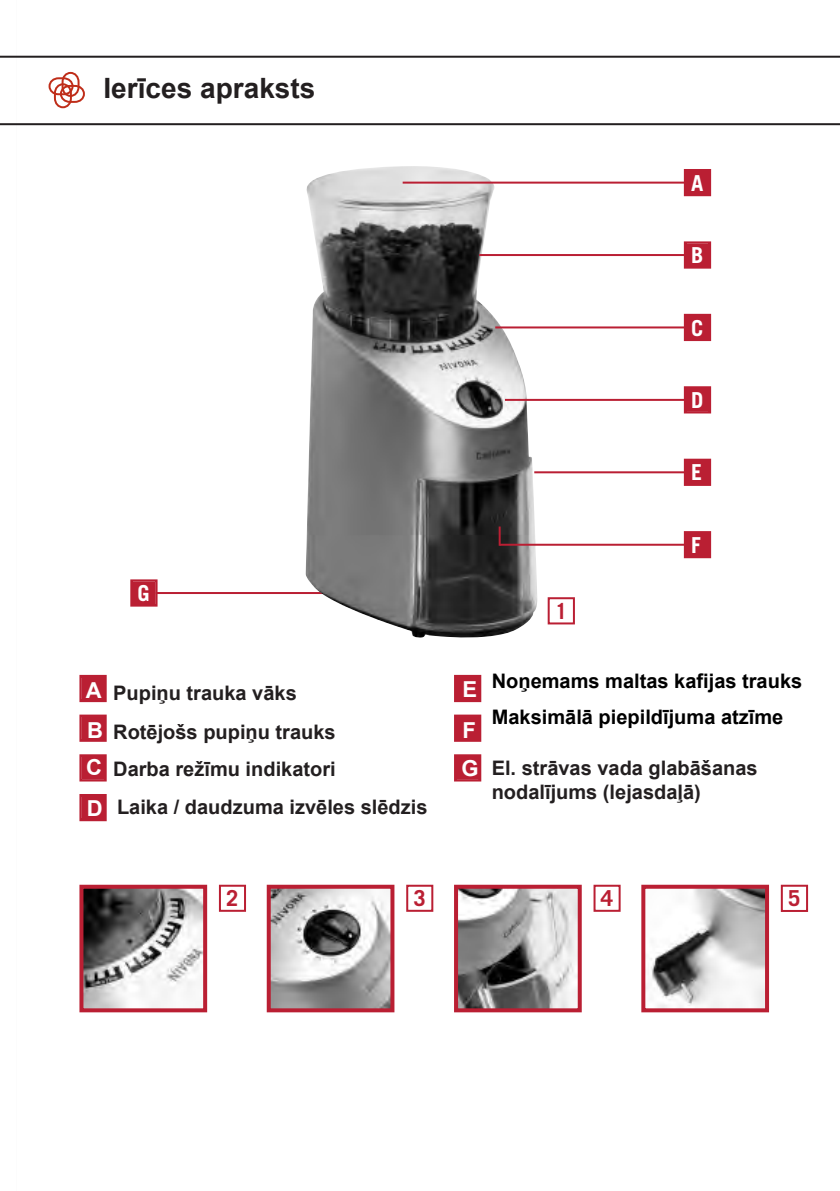
<style>
.page{position:relative;width:840px;height:1191px;background:#fff}
.page>*{position:absolute;margin:0;border:0;box-sizing:border-box;transform-origin:0 0}
.t1{font:700 28px "Arial";color:#231f20}
.t2{font:700 22px "Trade Gothic";color:#fff}
.t3{font:700 22px/39.8px "Arial";color:#fff}
.t4{font:700 22px "Trade Gothic";color:#ba1f33}
.t5{font:700 20px/37.8px "Arial";color:#231f20}
.t6{font:700 20px/36px "Arial";color:#000}
.s1{font-size:22px;color:#fff}
</style>
<div class="page">
<hr style="left:0;top:123px;width:839px;height:2px;background:#231f20">
<hr style="left:0;top:56px;width:839px;height:2px;background:#231f20">
<hr style="left:156px;top:592px;width:183px;height:2px;background:#ba1f33">
<img style="left:305px;top:166px;width:232px;height:472px">
<svg style="left:48px;top:72px;width:37px;height:37px"></svg>
<div style="left:82px;top:677px;width:22px;height:22px;background:#ba1f33"></div>
<div style="left:79px;top:675px;width:28px;height:27px;border:2px solid #ba1f33"></div>
<div style="left:82px;top:717px;width:22px;height:22px;background:#ba1f33"></div>
<div style="left:79px;top:714px;width:28px;height:28px;border:2px solid #ba1f33"></div>
<div style="left:82px;top:756px;width:22px;height:23px;background:#ba1f33"></div>
<div style="left:79px;top:754px;width:28px;height:27px;border:2px solid #ba1f33"></div>
<div style="left:456px;top:677px;width:22px;height:22px;background:#ba1f33"></div>
<div style="left:454px;top:675px;width:27px;height:27px;border:2px solid #ba1f33"></div>
<div style="left:456px;top:717px;width:22px;height:22px;background:#ba1f33"></div>
<div style="left:454px;top:714px;width:27px;height:28px;border:2px solid #ba1f33"></div>
<div style="left:456px;top:756px;width:22px;height:23px;background:#ba1f33"></div>
<div style="left:454px;top:754px;width:27px;height:27px;border:2px solid #ba1f33"></div>
<div style="left:82px;top:796px;width:22px;height:23px;background:#ba1f33"></div>
<div style="left:79px;top:794px;width:28px;height:27px;border:2px solid #ba1f33"></div>
<div style="left:133px;top:582px;width:22px;height:22px;background:#ba1f33"></div>
<div style="left:130px;top:579px;width:27px;height:27px;border:2px solid #ba1f33"></div>
<div style="left:685px;top:171px;width:23px;height:23px;background:#ba1f33"></div>
<div style="left:683px;top:169px;width:27px;height:27px;border:2px solid #ba1f33"></div>
<hr style="left:402px;top:182px;width:282px;height:2px;background:#ba1f33">
<div style="left:685px;top:244px;width:23px;height:22px;background:#ba1f33"></div>
<div style="left:683px;top:241px;width:27px;height:28px;border:2px solid #ba1f33"></div>
<hr style="left:479px;top:254px;width:205px;height:2px;background:#ba1f33">
<div style="left:685px;top:316px;width:23px;height:23px;background:#ba1f33"></div>
<div style="left:683px;top:314px;width:27px;height:27px;border:2px solid #ba1f33"></div>
<hr style="left:495px;top:326px;width:189px;height:2px;background:#ba1f33">
<div style="left:685px;top:389px;width:23px;height:22px;background:#ba1f33"></div>
<div style="left:683px;top:386px;width:27px;height:27px;border:2px solid #ba1f33"></div>
<hr style="left:504px;top:399px;width:180px;height:2px;background:#ba1f33">
<div style="left:685px;top:461px;width:23px;height:22px;background:#ba1f33"></div>
<div style="left:683px;top:459px;width:27px;height:27px;border:2px solid #ba1f33"></div>
<hr style="left:534px;top:471px;width:150px;height:2px;background:#ba1f33">
<div style="left:685px;top:533px;width:23px;height:23px;background:#ba1f33"></div>
<div style="left:683px;top:531px;width:27px;height:27px;border:2px solid #ba1f33"></div>
<hr style="left:499px;top:544px;width:185px;height:2px;background:#ba1f33">
<img style="left:84px;top:889px;width:118px;height:118px">
<div style="left:79px;top:884px;width:128px;height:128px;border:4px solid #ba1f33"></div>
<div style="left:219px;top:884px;width:27px;height:27px;border:2px solid #ba1f33"></div>
<img style="left:271px;top:889px;width:118px;height:118px">
<div style="left:266px;top:884px;width:128px;height:128px;border:4px solid #ba1f33"></div>
<div style="left:406px;top:884px;width:27px;height:27px;border:2px solid #ba1f33"></div>
<img style="left:459px;top:889px;width:117px;height:118px">
<div style="left:454px;top:884px;width:127px;height:128px;border:4px solid #ba1f33"></div>
<div style="left:593px;top:884px;width:27px;height:27px;border:2px solid #ba1f33"></div>
<img style="left:646px;top:889px;width:117px;height:118px">
<div style="left:641px;top:884px;width:127px;height:128px;border:4px solid #ba1f33"></div>
<div style="left:780px;top:884px;width:27px;height:28px;border:2px solid #ba1f33"></div>
<div style="left:547px;top:597px;width:27px;height:27px;border:2px solid #ba1f33"></div>
<hr style="left:498px;top:526px;width:2px;height:20px;background:#ba1f33">
<h1 class="t1" style="left:103px;top:70px;width:213px">Ierīces apraksts</h1>
<p class="t2" style="left:138px;top:585px;width:14px">G</p>
<p class="t3" style="left:86px;top:671px;width:19px">A<br>B</p>
<p class="t3" style="left:86px;top:748px;width:17px">C</p>
<p class="t5" style="left:113px;top:675px;width:245px">Pupiņu trauka vāks<br>Rotējošs pupiņu trauks <span class="s1">C<br></span>Darba režīmu indikatori</p>
<p class="t5" style="left:87px;top:788px;width:342px"><span class="s1">D</span> Laika / daudzuma izvēles slēdzis</p>
<p class="t2" style="left:690px;top:175px;width:14px">A</p>
<p class="t2" style="left:690px;top:247px;width:14px">B</p>
<p class="t2" style="left:690px;top:319px;width:14px">C</p>
<p class="t2" style="left:690px;top:392px;width:14px">D</p>
<p class="t2" style="left:690px;top:464px;width:12px">E</p>
<p class="t4" style="left:554px;top:603px;width:14px">1</p>
<p class="t2" style="left:690px;top:537px;width:11px">F</p>
<p class="t3" style="left:462px;top:670px;width:16px">E</p>
<p class="t3" style="left:462px;top:711px;width:15px">F</p>
<p class="t3" style="left:461px;top:749px;width:19px">G</p>
<p class="t6" style="left:491px;top:663px;width:312px">Noņemams maltas kafijas trauks<br>Maksimālā piepildījuma atzīme</p>
<p class="t5" style="left:491px;top:756px;width:267px;line-height:24px">El. strāvas vada glabāšanas nodalījums (lejasdaļā)</p>
<p class="t4" style="left:226px;top:890px;width:14px">2</p>
<p class="t4" style="left:413px;top:890px;width:14px">3</p>
<p class="t4" style="left:600px;top:890px;width:14px">4</p>
<p class="t4" style="left:787px;top:890px;width:14px">5</p>
</div>
